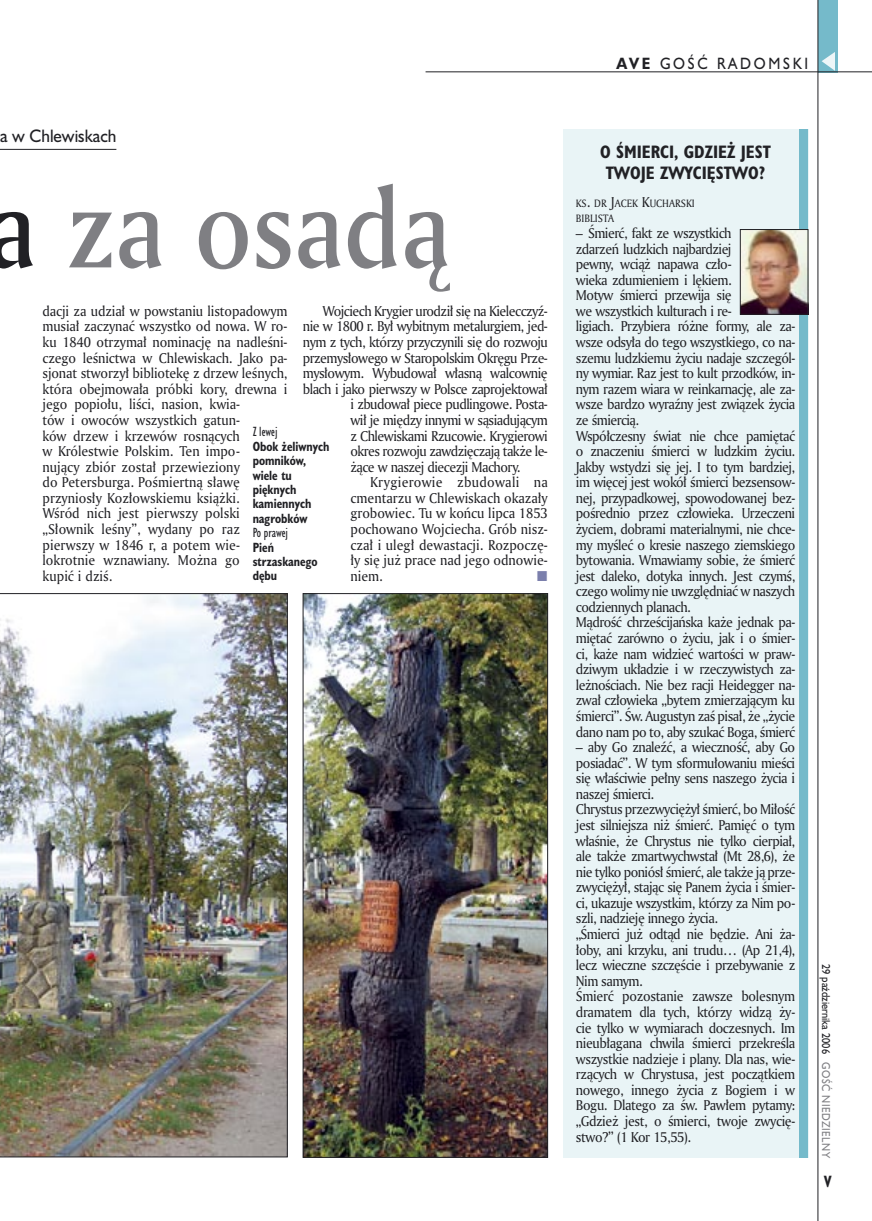
<style>
.page{position:relative;width:872px;height:1221px;background:#fff}
.page>*{position:absolute;margin:0;border:0;box-sizing:border-box;transform-origin:0 0}
.t1{font:108px "Amerigo Md PL";color:#7f7f83;scale:.9 1}
._04-2_tytul_ramki{font:700 16.5px/21px "Humanst 521 Cn PL";color:#212125;text-align:center}
.t2{font:16.5px "Humanst 521 PL";color:#212125;scale:.94 1}
._15b_temat_prawo{font:15px "Humanst 521 PL";letter-spacing:.2em;color:#212125;scale:.9 1}
._17_pagina_prawa{font:700 15px "Humanst 521 Cn PL";color:#212125;scale:.94 1}
._03-4_body_liturgii{font:13.8px/15.6px "Amerigo PL";letter-spacing:-.04em;color:#212125;text-align:justify;scale:.94 1}
._01_body_tekst{font:13.8px/15.6px "Amerigo PL";letter-spacing:-.01em;color:#212125;scale:.94 1}
._01_body_tekst-2{font:13.8px "Amerigo PL";letter-spacing:-.04em;color:#212125;scale:.94 1}
._01_body_tekst-3{font:13.8px "Amerigo PL";letter-spacing:-.035em;color:#212125;scale:.94 1}
._09_podpis_zdjecia_HuCnB{font:700 12.3px/14.4px "Humanst 521 Cn PL";color:#212125;scale:.94 1}
._09_podpis_zdjecia_HuCnB-2{font:12.3px "Humanst 521 Cn PL";color:#212125;scale:.94 1}
._19_data_prawa{font:10.5px "Humanst 521 PL";color:#212125;scale:.9 1}
._19a_data_prawa_GOSC{font:10.5px "Humanst 521 PL";letter-spacing:.05em;color:#7f7f83;scale:.9 1}
._03-4_body_liturgii-2{font:10.35px "Amerigo PL";color:#212125;scale:.94 1}
.s1{color:#212125}
.s2{font-weight:700}
.s3{font-size:13.8px}
</style>
<div class="page">
<div style="left:818px;top:0;width:19px;height:72px;background:#75baca"></div>
<hr style="left:817px;top:0;width:1px;height:1220px;background:#212125">
<svg style="left:821px;top:52px;width:14px;height:19px"></svg>
<hr style="left:425px;top:72px;width:447px;height:1px;background:#212125">
<div style="left:563px;top:129px;width:245px;height:1028px;background:#e9f4f6"></div>
<div style="left:799px;top:129px;width:9px;height:1027px;background:#75baca"></div>
<img style="left:742px;top:231px;width:64px;height:81px">
<div style="left:740px;top:229px;width:68px;height:85px;border:1px solid #212125"></div>
<hr style="left:0;top:149px;width:116px;height:1px;background:#212125">
<img style="left:305px;top:595px;width:241px;height:560px">
<div style="left:303px;top:593px;width:245px;height:564px;border:1px solid #212125"></div>
<img style="left:0;top:593px;width:287px;height:564px">
<p class="t2" style="left:0;top:125px;width:125px">a w Chlewiskach</p>
<h1 class="t1" style="left:-14px;top:156px;width:517px"><span class="s1">a</span> za osadą</h1>
<p class="_01_body_tekst" style="left:43px;top:303px;width:262px">dacji za udział w powstaniu listopadowym musiał zaczynać wszystko od nowa. W ro&shy;ku 1840 otrzymał nominację na nadleśni&shy;czego leśnictwa w Chlewiskach. Jako pa&shy;sjonat stworzył bibliotekę z drzew leśnych, która obejmowała próbki kory, drewna i jego popiołu, liści, nasion, kwia-<br>tów i owoców wszystkich gatun-<br>ków drzew i krzewów rosnących<br>w Królestwie Polskim. Ten impo-<br>nujący zbiór został przewieziony<br>do Petersburga. Pośmiertną sławę przyniosły Kozłowskiemu książki.<br>Wśród nich jest pierwszy polski „Słownik leśny”, wydany po raz pierwszy w 1846 r, a potem wie&shy;lokrotnie wznawiany. Można go<br>kupić i dziś.</p>
<p class="_01_body_tekst-2" style="left:322px;top:302px;width:241px">Wojciech Krygier urodził się na Kielecczyź-</p>
<p class="_01_body_tekst-2" style="left:303px;top:317px;width:262px">nie w 1800 r. Był wybitnym metalurgiem, jed-</p>
<p class="_01_body_tekst-2" style="left:303px;top:333px;width:262px">nym z tych, którzy przyczynili się do rozwoju</p>
<p class="_01_body_tekst-2" style="left:303px;top:348px;width:262px">przemysłowego w Staropolskim Okręgu Prze-</p>
<p class="_01_body_tekst-3" style="left:303px;top:364px;width:262px">mysłowym. Wybudował własną walcownię</p>
<p class="_01_body_tekst-2" style="left:303px;top:379px;width:262px">blach i jako pierwszy w Polsce zaprojektował</p>
<p class="_01_body_tekst-2" style="left:350px;top:395px;width:211px">i zbudował piece pudlingowe. Posta-</p>
<p class="_01_body_tekst-2" style="left:350px;top:411px;width:211px">wił je między innymi w sąsiadującym</p>
<p class="_01_body_tekst-2" style="left:350px;top:426px;width:211px">z Chlewiskami Rzucowie. Krygierowi</p>
<p class="_01_body_tekst-2" style="left:350px;top:442px;width:211px">okres rozwoju zawdzięczają także le-</p>
<p class="_01_body_tekst-2" style="left:350px;top:457px;width:182px">żące w naszej diecezji Machory.</p>
<p class="_01_body_tekst" style="left:350px;top:474px;width:211px;text-align:justify;text-indent:20px">Krygierowie zbudowali na cmentarzu w Chlewiskach okazały grobowiec. Tu w końcu lipca 1853 pochowano Wojciecha. Grób nisz&shy;czał i uległ dewastacji. Rozpoczę&shy;ły się już prace nad jego odnowie&shy;niem.</p>
<p class="_09_podpis_zdjecia_HuCnB-2" style="left:253px;top:424px;width:28px">Z lewej</p>
<p class="_09_podpis_zdjecia_HuCnB" style="left:253px;top:438px;width:83px">Obok żeliwnych pomników, wiele tu pięknych kamiennych nagrobków</p>
<p class="_09_podpis_zdjecia_HuCnB-2" style="left:253px;top:525px;width:39px">Po prawej</p>
<p class="_09_podpis_zdjecia_HuCnB" style="left:253px;top:539px;width:71px">Pień strzaskanego dębu</p>
<p class="_15b_temat_prawo" style="left:616px;top:53px;width:215px"><span class="s2">AVE</span> GOŚĆ RADOMSKI</p>
<p class="_04-2_tytul_ramki" style="left:600px;top:141px;width:172px">O ŚMIERCI, GDZIEŻ JEST<br>TWOJE ZWYCIĘSTWO?</p>
<p class="_03-4_body_liturgii-2" style="left:576px;top:196px;width:128px">KS<span class="s3">.</span> DR <span class="s3">J</span>ACEK <span class="s3">K</span>UCHARSKI</p>
<p class="_03-4_body_liturgii-2" style="left:576px;top:212px;width:42px">BIBLISTA</p>
<p class="_03-4_body_liturgii" style="left:576px;top:225px;width:235px;text-align:left">– Śmierć, fakt ze wszystkich<br>zdarzeń ludzkich najbardziej<br>pewny, wciąż napawa czło-<br>wieka zdumieniem i lękiem.<br>Motyw śmierci przewija się<br>we wszystkich kulturach i re-<br>ligiach. Przybiera różne formy, ale za&shy;wsze odsyła do tego wszystkiego, co na&shy;szemu ludzkiemu życiu nadaje szczegól&shy;ny wymiar. Raz jest to kult przodków, in&shy;nym razem wiara w reinkarnację, ale za&shy;wsze bardzo wyraźny jest związek życia ze śmiercią.</p>
<p class="_03-4_body_liturgii" style="left:576px;top:427px;width:235px">Współczesny świat nie chce pamiętać o znaczeniu śmierci w ludzkim życiu.<br>Jakby wstydzi się jej. I to tym bardziej, im więcej jest wokół śmierci bezsensow&shy;nej, przypadkowej, spowodowanej bez&shy;pośrednio przez człowieka. Urzeczeni życiem, dobrami materialnymi, nie chce&shy;my myśleć o kresie naszego ziemskiego bytowania. Wmawiamy sobie, że śmierć jest daleko, dotyka innych. Jest czymś, czego wolimy nie uwzględniać w naszych codziennych planach.</p>
<p class="_03-4_body_liturgii" style="left:576px;top:614px;width:235px">Mądrość chrześcijańska każe jednak pa&shy;miętać zarówno o życiu, jak i o śmier&shy;ci, każe nam widzieć wartości w praw&shy;dziwym układzie i w rzeczywistych za&shy;leżnościach. Nie bez racji Heidegger na&shy;zwał człowieka „bytem zmierzającym ku śmierci”. Św. Augustyn zaś pisał, że „życie dano nam po to, aby szukać Boga, śmierć</p>
<p class="_03-4_body_liturgii" style="left:576px;top:739px;width:235px">– aby Go znaleźć, a wieczność, aby Go posiadać”. W tym sformułowaniu mieści się właściwie pełny sens naszego życia i naszej śmierci.</p>
<p class="_03-4_body_liturgii" style="left:576px;top:801px;width:235px">Chrystus przezwyciężył śmierć, bo Miłość jest silniejsza niż śmierć. Pamięć o tym właśnie, że Chrystus nie tylko cierpiał, ale także zmartwychwstał (Mt 28,6), że nie tylko poniósł śmierć, ale także ją prze&shy;zwyciężył, stając się Panem życia i śmier&shy;ci, ukazuje wszystkim, którzy za Nim po&shy;szli, nadzieję innego życia.</p>
<p class="_03-4_body_liturgii" style="left:576px;top:925px;width:235px">„Śmierci już odtąd nie będzie. Ani ża&shy;łoby, ani krzyku, ani trudu… (Ap 21,4), lecz wieczne szczęście i przebywanie z Nim samym.</p>
<p class="_03-4_body_liturgii" style="left:576px;top:988px;width:235px">Śmierć pozostanie zawsze bolesnym dramatem dla tych, którzy widzą ży&shy;cie tylko w wymiarach doczesnych. Im nieubłagana chwila śmierci przekreśla wszystkie nadzieje i plany. Dla nas, wie&shy;rzących w Chrystusa, jest początkiem nowego, innego życia z Bogiem i w Bogu. Dlatego za św. Pawłem pytamy: „Gdzież jest, o śmierci, twoje zwycię&shy;stwo?” (1 Kor 15,55).</p>
<p class="_19_data_prawa" style="left:833px;top:964px;width:101px;rotate:90deg">29 października 2006</p>
<p class="_19a_data_prawa_GOSC" style="left:833px;top:1062px;width:108px;rotate:90deg">GOŚĆ NIEDZIELNY</p>
<p class="_17_pagina_prawa" style="left:824px;top:1171px;width:9px">V</p>
</div>
